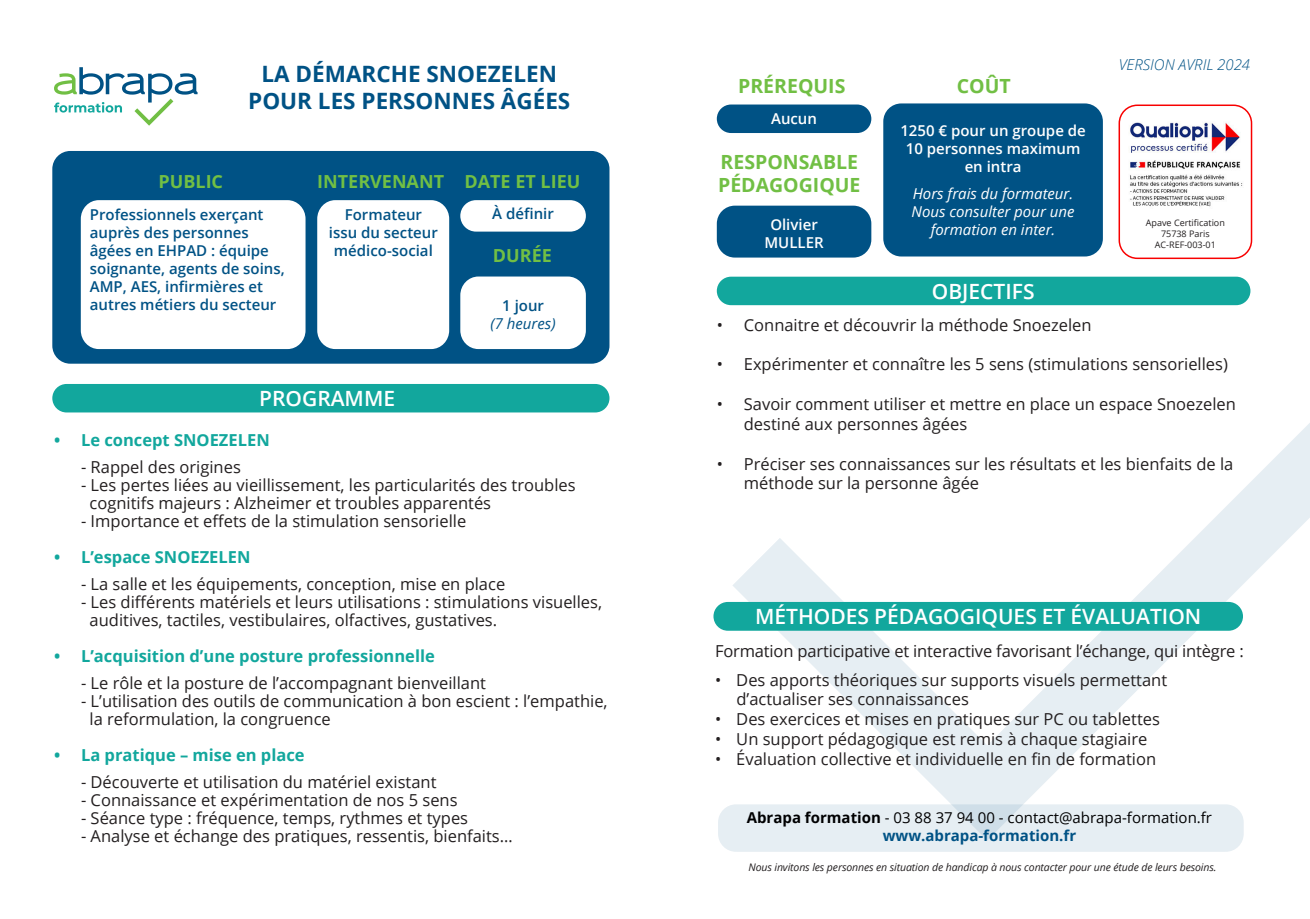
<style>
.page{position:relative;width:1310px;height:919px;background:#fff}
.page>*{position:absolute;margin:0;border:0;box-sizing:border-box;transform-origin:0 0}
.t1{font:700 22.5px/27px "Open Sans";color:#005285;text-align:center}
.t2{font:600 21px "Open Sans";color:#fff}
.t3{font:700 19.5px/23.4px "Open Sans";color:#71bf44}
.t4{font:700 18px "Open Sans";color:#71bf44}
.t5{font:16.5px/19.8px "Open Sans";color:#231f20}
.t6{font:700 16.5px "Open Sans";color:#12a79d}
.t7{font:600 15px/18px "Open Sans";color:#005285;text-align:center}
.t8{font:15px/18px "Open Sans";color:#000001;text-align:center}
.t9{font:600 15px/18px "Open Sans";color:#fff;text-align:center}
.t10{font:italic 15px/18px "Open Sans";color:#fff;text-align:center}
.t11{font:italic 300 15px "Open Sans";color:#005285}
.t12{font:italic 15px "Open Sans";color:#005285}
.t13{font:italic 10.5px "Open Sans";letter-spacing:-.01em;color:#231f20}
.t14{font:9px/10.8px "Open Sans";color:#231f20;text-align:center}
.s1{font-weight:700}
.s2{font-weight:700;color:#005285}
</style>
<div class="page">
<svg style="left:732px;top:423px;width:578px;height:417px"></svg>
<div style="left:52px;top:151px;width:557px;height:212px;background:#005285;border-radius:18px"></div>
<div style="left:317px;top:200px;width:132px;height:149px;background:#fff;border-radius:18px"></div>
<div style="left:81px;top:200px;width:224px;height:149px;background:#fff;border-radius:18px"></div>
<div style="left:717px;top:206px;width:154px;height:51px;background:#005285;border-radius:18px"></div>
<div style="left:883px;top:103px;width:220px;height:153px;background:#005285;border-radius:18px"></div>
<div style="left:717px;top:104px;width:154px;height:29px;background:#005285;border-radius:14px"></div>
<div style="left:717px;top:277px;width:533px;height:28px;background:#12a79d;border-radius:14px"></div>
<div style="left:713px;top:602px;width:530px;height:28px;background:#12a79d;border-radius:14px"></div>
<img style="left:1130px;top:122px;width:113px;height:85px">
<svg style="left:54px;top:67px;width:144px;height:59px"></svg>
<div style="left:1118px;top:104px;width:134px;height:155px;border:2px solid #f80000;border-radius:18px"></div>
<div style="left:460px;top:200px;width:126px;height:31px;background:#fff;border-radius:16px"></div>
<div style="left:460px;top:276px;width:126px;height:73px;background:#fff;border-radius:18px"></div>
<div style="left:718px;top:804px;width:525px;height:47px;background:#e6eef3;border-radius:18px"></div>
<div style="left:52px;top:384px;width:557px;height:28px;background:#12a79d;border-radius:14px"></div>
<h1 class="t1" style="left:248px;top:63px;width:324px">LA DÉMARCHE SNOEZELEN<br>POUR LES PERSONNES ÂGÉES</h1>
<p class="t4" style="left:158px;top:174px;width:66px">PUBLIC</p>
<p class="t4" style="left:317px;top:174px;width:128px">INTERVENANT</p>
<p class="t7" style="left:329px;top:207px;width:110px">Formateur issu du secteur médico-social</p>
<p class="t7" style="left:90px;top:207px;width:196px;text-align:left">Professionnels exerçant auprès des personnes âgées en EHPAD : équipe soignante, agents de soins,<br>AMP, AES, infirmières et autres métiers du secteur</p>
<p class="t4" style="left:464px;top:174px;width:117px">DATE ET LIEU</p>
<p class="t7" style="left:492px;top:206px;width:63px">À définir</p>
<p class="t4" style="left:493px;top:248px;width:60px">DURÉE</p>
<p class="t7" style="left:502px;top:298px;width:43px">1 jour</p>
<p class="t12" style="left:490px;top:317px;width:67px">(7 heures)</p>
<p class="t2" style="left:259px;top:390px;width:137px">PROGRAMME</p>
<p class="t6" style="left:54px;top:433px;width:217px">• Le concept SNOEZELEN</p>
<p class="t5" style="left:81px;top:456px;width:161px">- Rappel des origines</p>
<p class="t5" style="left:90px;top:475px;width:487px;line-height:18px;text-indent:-9px">- Les pertes liées au vieillissement, les particularités des troubles cognitifs majeurs : Alzheimer et troubles apparentés</p>
<p class="t5" style="left:81px;top:510px;width:387px">- Importance et effets de la stimulation sensorielle</p>
<p class="t6" style="left:54px;top:550px;width:198px">• L’espace SNOEZELEN</p>
<p class="t5" style="left:81px;top:573px;width:426px">- La salle et les équipements, conception, mise en place</p>
<p class="t5" style="left:90px;top:592px;width:514px;line-height:18px;text-indent:-9px">- Les différents matériels et leurs utilisations : stimulations visuelles, auditives, tactiles, vestibulaires, olfactives, gustatives.</p>
<p class="t6" style="left:54px;top:649px;width:382px">• L’acquisition d’une posture professionnelle</p>
<p class="t5" style="left:81px;top:672px;width:406px">- Le rôle et la posture de l’accompagnant bienveillant</p>
<p class="t5" style="left:90px;top:691px;width:519px;line-height:18px;text-indent:-9px">- L’utilisation des outils de communication à bon escient : l’empathie, la reformulation, la congruence</p>
<p class="t6" style="left:54px;top:748px;width:252px">• La pratique – mise en place</p>
<p class="t5" style="left:81px;top:771px;width:357px">- Découverte et utilisation du matériel existant</p>
<p class="t5" style="left:81px;top:789px;width:378px">- Connaissance et expérimentation de nos 5 sens</p>
<p class="t5" style="left:81px;top:807px;width:389px">- Séance type : fréquence, temps, rythmes et types</p>
<p class="t5" style="left:81px;top:825px;width:433px">- Analyse et échange des pratiques, ressentis, bienfaits…</p>
<p class="t3" style="left:738px;top:77px;width:109px">PRÉREQUIS</p>
<p class="t9" style="left:771px;top:111px;width:47px">Aucun</p>
<p class="t3" style="left:718px;top:152px;width:144px">RESPONSABLE<br>PÉDAGOGIQUE</p>
<p class="t9" style="left:764px;top:217px;width:61px">Olivier<br>MULLER</p>
<p class="t3" style="left:957px;top:77px;width:55px">COÛT</p>
<p class="t9" style="left:900px;top:123px;width:187px">1250 € pour un groupe de<br>10 personnes maximum en intra</p>
<p class="t10" style="left:911px;top:186px;width:164px">Hors frais du formateur.<br>Nous consulter pour une formation en inter.</p>
<p class="t2" style="left:932px;top:283px;width:104px">OBJECTIFS</p>
<p class="t11" style="left:1118px;top:56px;width:133px">VERSION AVRIL 2024</p>
<p class="t14" style="left:1146px;top:217px;width:81px">Apave Certification<br>75738 Paris<br>AC-REF-003-01</p>
<p class="t5" style="left:717px;top:315px;width:376px">• Connaitre et découvrir la méthode Snoezelen</p>
<p class="t5" style="left:717px;top:355px;width:513px">• Expérimenter et connaître les 5 sens (stimulations sensorielles)</p>
<p class="t5" style="left:744px;top:394px;width:494px;text-indent:-27px">• Savoir comment utiliser et mettre en place un espace Snoezelen destiné aux personnes âgées</p>
<p class="t5" style="left:744px;top:454px;width:491px;text-indent:-27px">• Préciser ses connaissances sur les résultats et les bienfaits de la méthode sur la personne âgée</p>
<p class="t2" style="left:755px;top:608px;width:448px">MÉTHODES PÉDAGOGIQUES ET ÉVALUATION</p>
<p class="t5" style="left:715px;top:640px;width:530px">Formation participative et interactive favorisant l’échange, qui intègre :</p>
<p class="t5" style="left:736px;top:670px;width:432px;text-indent:-21px">• Des apports théoriques sur supports visuels permettant d’actualiser ses connaissances</p>
<p class="t5" style="left:715px;top:709px;width:446px">• Des exercices et mises en pratiques sur PC ou tablettes</p>
<p class="t5" style="left:715px;top:729px;width:434px">• Un support pédagogique est remis à chaque stagiaire</p>
<p class="t5" style="left:715px;top:749px;width:443px">• Évaluation collective et individuelle en fin de formation</p>
<p class="t8" style="left:747px;top:808px;width:467px"><span class="s1">Abrapa formation</span> - 03 88 37 94 00 - contact@abrapa-formation.fr <span class="s2">www.abrapa-formation.fr</span></p>
<p class="t13" style="left:748px;top:863px;width:469px">Nous invitons les personnes en situation de handicap à nous contacter pour une étude de leurs besoins.</p>
</div>
